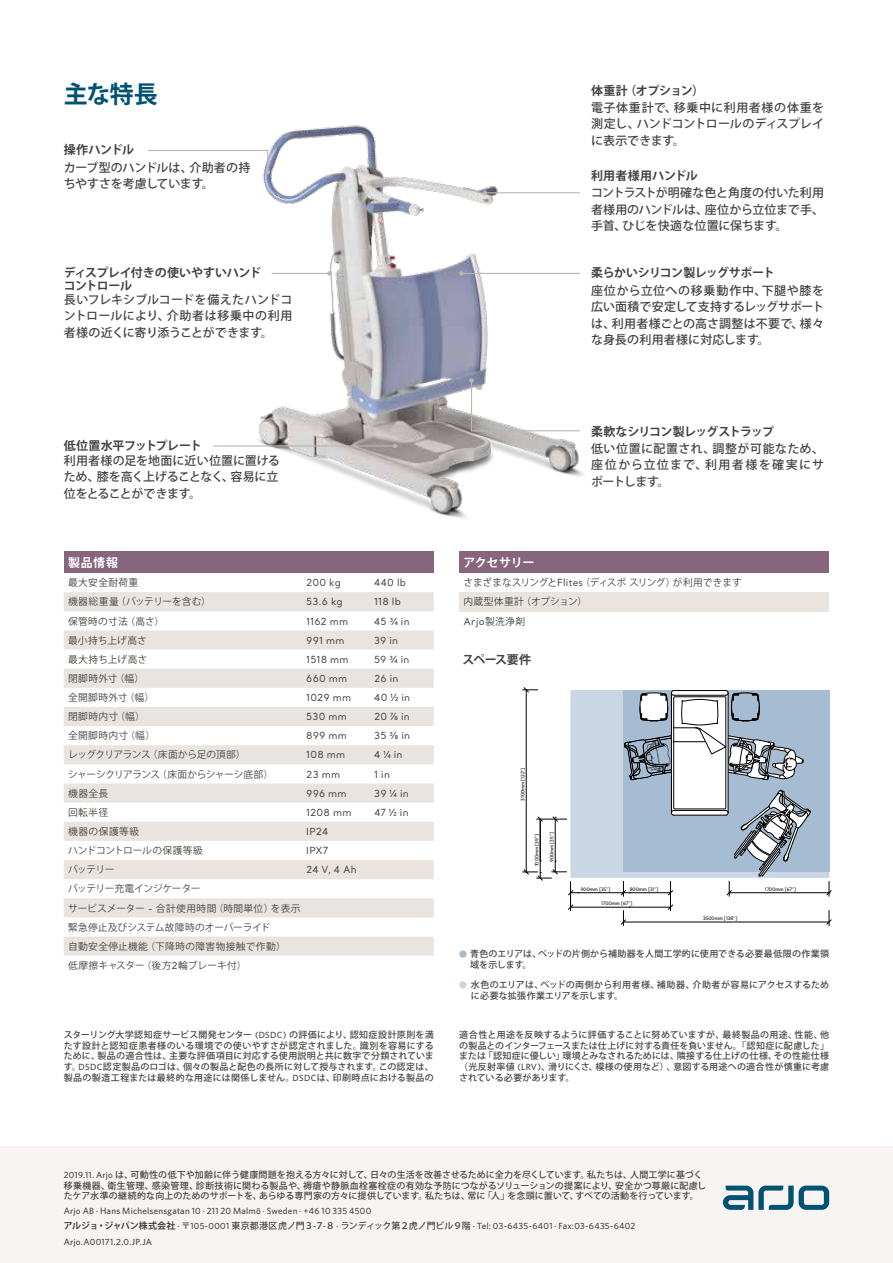
<style>
.page{position:relative;width:893px;height:1263px;background:#fff}
.page>*{position:absolute;margin:0;border:0;box-sizing:border-box;transform-origin:0 0}
.t1{font:700 24px "Koz Go Pro";color:#005174}
.t2{font:500 12px/16.5px "Koz Go Pro";letter-spacing:.005em;color:#434341;text-align:justify}
.t3{font:700 12px/13.5px "Koz Go Pro";letter-spacing:-.035em;color:#434341}
.t4{font:500 12px/16.5px "Koz Go Pro";letter-spacing:-.015em;color:#434341}
.t5{font:700 12px "Koz Go Pro";letter-spacing:-.06em;color:#434341}
.t6{font:700 12px "Koz Go Pro";letter-spacing:.01em;color:#fff}
.t7{font:700 12px "Koz Go Pro";letter-spacing:.005em;color:#434341}
.t8{font:9.75px/19.2px "Koz Go Pro";letter-spacing:.005em;color:#434341}
.t9{font:9.75px "Santral";letter-spacing:.02em;color:#434341}
.t10{font:9.75px "Koz Go Pro";letter-spacing:-.045em;color:#434341}
.t11{font:9.75px "Koz Go Pro";letter-spacing:.03em;color:#434341}
.t12{font:9.75px "Koz Go Pro";letter-spacing:.035em;color:#434341}
.t13{font:9.75px "Koz Go Pro";letter-spacing:.045em;color:#434341}
.t14{font:500 9px/10.8px "Koz Go Pro";letter-spacing:.015em;color:#434341}
.t15{font:500 9px/14.7px "Whitney";letter-spacing:.03em;color:#434341}
.t16{font:500 5.1px "Whitney";color:#000}
.t17{font:4.8px "Santral";color:#000}
.s1{font-family:"Santral"}
.s2{font-family:"Koz Go Pro"}
.s3{font-family:"Whitney"}
.s4{font-family:"Koz Go Pro";font-weight:700}
</style>
<div class="page">
<div style="left:0;top:1146px;width:893px;height:117px;background:#f7f4f3"></div>
<img style="left:64px;top:125px;width:765px;height:427px">
<svg style="left:723px;top:1185px;width:106px;height:25px"></svg>
<div style="left:459px;top:552px;width:370px;height:21px;background:#87657d"></div>
<svg style="left:459px;top:611px;width:370px;height:1px"></svg>
<div style="left:459px;top:592px;width:370px;height:19px;background:#eae4e0"></div>
<div style="left:64px;top:552px;width:370px;height:21px;background:#87657d"></div>
<svg style="left:64px;top:592px;width:370px;height:364px"></svg>
<svg style="left:64px;top:630px;width:370px;height:173px;fill:#eae4e0"></svg>
<svg style="left:147px;top:149px;width:123px;height:25px"></svg>
<hr style="left:485px;top:192px;width:95px;height:1px;background:#bfb4ae">
<svg style="left:483px;top:191px;width:4px;height:4px"></svg>
<svg style="left:469px;top:378px;width:112px;height:54px"></svg>
<hr style="left:214px;top:445px;width:181px;height:1px;background:#bfb4ae">
<svg style="left:393px;top:444px;width:4px;height:4px"></svg>
<hr style="left:272px;top:273px;width:57px;height:1px;background:#bfb4ae">
<svg style="left:327px;top:271px;width:5px;height:5px"></svg>
<hr style="left:461px;top:273px;width:119px;height:1px;background:#bfb4ae">
<svg style="left:459px;top:271px;width:5px;height:5px"></svg>
<div style="left:459px;top:950px;width:8px;height:8px;background:#a7bcc9;border-radius:50%"></div>
<div style="left:459px;top:981px;width:8px;height:8px;background:#cbd6de;border-radius:50%"></div>
<div style="left:570px;top:690px;width:259px;height:188px;background:#c9d6e3"></div>
<div style="left:623px;top:690px;width:206px;height:182px;background:#a6bcd2"></div>
<hr style="left:555px;top:819px;width:1px;height:53px;background:#000">
<hr style="left:540px;top:819px;width:1px;height:59px;background:#000">
<hr style="left:537px;top:819px;width:30px;height:1px;background:#000">
<svg style="left:538px;top:817px;width:5px;height:4px"></svg>
<hr style="left:540px;top:819px;width:1px;height:42px;background:#000">
<hr style="left:526px;top:690px;width:1px;height:182px;background:#000">
<svg style="left:523px;top:687px;width:15px;height:5px"></svg>
<svg style="left:523px;top:869px;width:44px;height:11px"></svg>
<svg style="left:553px;top:817px;width:5px;height:4px"></svg>
<hr style="left:570px;top:881px;width:1px;height:30px;background:#000">
<hr style="left:571px;top:907px;width:99px;height:1px;background:#000">
<svg style="left:568px;top:905px;width:5px;height:4px"></svg>
<hr style="left:624px;top:922px;width:205px;height:1px;background:#000">
<svg style="left:827px;top:910px;width:4px;height:15px"></svg>
<hr style="left:729px;top:892px;width:100px;height:1px;background:#000">
<hr style="left:571px;top:892px;width:100px;height:1px;background:#000">
<svg style="left:827px;top:881px;width:4px;height:15px"></svg>
<svg style="left:568px;top:890px;width:11px;height:5px"></svg>
<svg style="left:621px;top:690px;width:189px;height:235px"></svg>
<h1 class="t1" style="left:64px;top:79px;width:95px">主な特長</h1>
<h2 class="t3" style="left:64px;top:144px;width:72px">操作ハンドル</h2>
<h2 class="t4" style="left:64px;top:160px;width:188px">カーブ型のハンドルは、介助者の持ちやすさを考慮しています。</h2>
<h2 class="t3" style="left:64px;top:266px;width:199px">ディスプレイ付きの使いやすいハンドコントロール</h2>
<h2 class="t2" style="left:64px;top:292px;width:230px">長いフレキシブルコードを備えたハンドコントロールにより、介助者は移乗中の利用者様の近くに寄り添うことができます。</h2>
<h2 class="t3" style="left:64px;top:440px;width:139px">低位置水平フットプレート</h2>
<h2 class="t2" style="left:64px;top:453px;width:218px">利用者様の足を地面に近い位置に置けるため、膝を高く上げることなく、容易に立位をとることができます。</h2>
<h2 class="t6" style="left:68px;top:555px;width:52px">製品情報</h2>
<p class="t12" style="left:68px;top:576px;width:72px">最大安全耐荷重</p>
<p class="t9" style="left:306px;top:576px;width:36px">200 kg</p>
<p class="t9" style="left:374px;top:576px;width:33px">440 lb</p>
<p class="t8" style="left:68px;top:592px;width:144px">機器総重量（バッテリーを含む）</p>
<p class="t9" style="left:306px;top:595px;width:38px">53.6 kg</p>
<p class="t9" style="left:374px;top:595px;width:28px">118 lb</p>
<p class="t11" style="left:68px;top:615px;width:98px">保管時の寸法（高さ）</p>
<p class="t9" style="left:306px;top:615px;width:43px">1162 mm</p>
<p class="t9" style="left:374px;top:615px;width:37px">45 ¾ in</p>
<p class="t8" style="left:68px;top:631px;width:80px">最小持ち上げ高さ</p>
<p class="t9" style="left:306px;top:634px;width:40px">991 mm</p>
<p class="t9" style="left:374px;top:634px;width:25px">39 in</p>
<p class="t8" style="left:68px;top:650px;width:81px">最大持ち上げ高さ</p>
<p class="t9" style="left:306px;top:653px;width:44px">1518 mm</p>
<p class="t9" style="left:374px;top:653px;width:37px">59 ¾ in</p>
<p class="t8" style="left:68px;top:669px;width:78px">閉脚時外寸（幅）</p>
<p class="t9" style="left:306px;top:672px;width:42px">660 mm</p>
<p class="t9" style="left:374px;top:672px;width:26px">26 in</p>
<p class="t8" style="left:68px;top:688px;width:88px">全開脚時外寸（幅）</p>
<p class="t9" style="left:306px;top:691px;width:46px">1029 mm</p>
<p class="t9" style="left:374px;top:691px;width:37px">40 ½ in</p>
<p class="t8" style="left:68px;top:707px;width:78px">閉脚時内寸（幅）</p>
<p class="t9" style="left:306px;top:710px;width:42px">530 mm</p>
<p class="t9" style="left:374px;top:710px;width:37px">20 ⅞ in</p>
<p class="t8" style="left:68px;top:726px;width:88px">全開脚時内寸（幅）</p>
<p class="t9" style="left:306px;top:729px;width:42px">899 mm</p>
<p class="t9" style="left:374px;top:729px;width:37px">35 ⅜ in</p>
<p class="t10" style="left:68px;top:748px;width:179px">レッグクリアランス（床面から足の頂部）</p>
<p class="t9" style="left:306px;top:749px;width:40px">108 mm</p>
<p class="t9" style="left:374px;top:749px;width:30px">4 ¼ in</p>
<p class="t10" style="left:68px;top:768px;width:207px">シャーシクリアランス（床面からシャーシ底部）</p>
<p class="t9" style="left:306px;top:768px;width:35px">23 mm</p>
<p class="t9" style="left:374px;top:768px;width:17px">1 in</p>
<p class="t8" style="left:68px;top:784px;width:42px">機器全長</p>
<p class="t9" style="left:306px;top:787px;width:42px">996 mm</p>
<p class="t9" style="left:374px;top:787px;width:36px">39 ¼ in</p>
<p class="t8" style="left:68px;top:803px;width:41px">回転半径</p>
<p class="t9" style="left:306px;top:806px;width:47px">1208 mm</p>
<p class="t9" style="left:374px;top:806px;width:36px">47 ½ in</p>
<p class="t13" style="left:68px;top:825px;width:73px">機器の保護等級</p>
<p class="t9" style="left:306px;top:825px;width:24px">IP24</p>
<p class="t8" style="left:68px;top:841px;width:136px">ハンドコントロールの保護等級</p>
<p class="t9" style="left:306px;top:844px;width:24px">IPX7</p>
<p class="t8" style="left:68px;top:860px;width:48px">バッテリー</p>
<p class="t9" style="left:306px;top:863px;width:52px">24 V, 4 Ah</p>
<p class="t8" style="left:68px;top:879px;width:234px">バッテリー充電インジケーター<br>サービスメーター <span class="s1">-</span> 合計使用時間（時間単位）を表示緊急停止及びシステム故障時のオーバーライド<br>自動安全停止機能（下降時の障害物接触で作動）<br>低摩擦キャスター（後方<span class="s1">2</span>輪ブレーキ付）</p>
<p class="t17" style="left:314px;top:619px;width:23px">Number:</p>
<p class="t17" style="left:343px;top:619px;width:8px">1.4</p>
<h2 class="t3" style="left:591px;top:84px;width:114px">体重計（オプション）</h2>
<h2 class="t2" style="left:591px;top:100px;width:235px">電子体重計で、移乗中に利用者様の体重を測定し、ハンドコントロールのディスプレイに表示できます。</h2>
<h2 class="t7" style="left:591px;top:168px;width:108px">利用者様用ハンドル</h2>
<h2 class="t2" style="left:591px;top:185px;width:235px">コントラストが明確な色と角度の付いた利用者様用のハンドルは、座位から立位まで手、手首、ひじを快適な位置に保ちます。</h2>
<h2 class="t3" style="left:591px;top:267px;width:185px">柔らかいシリコン製レッグサポート</h2>
<h2 class="t2" style="left:591px;top:283px;width:235px">座位から立位への移乗動作中、下腿や膝を広い面積で安定して支持するレッグサポートは、利用者様ごとの高さ調整は不要で、様々な身長の利用者様に対応します。</h2>
<h2 class="t5" style="left:591px;top:423px;width:185px">柔軟なシリコン製レッグストラップ</h2>
<h2 class="t2" style="left:591px;top:441px;width:235px">低い位置に配置され、調整が可能なため、座位から立位まで、利用者様を確実にサポートします。</h2>
<h2 class="t6" style="left:463px;top:555px;width:72px">アクセサリー</h2>
<p class="t8" style="left:463px;top:573px;width:280px">さまざまなスリングと<span class="s1">Flites</span>（ディスポスリング）が利用できます内蔵型体重計（オプション）</p>
<p class="t9" style="left:463px;top:615px;width:63px">Arjo<span class="s2">製洗浄剤</span></p>
<h2 class="t3" style="left:462px;top:653px;width:70px">スペース要件</h2>
<p class="t16" style="left:519px;top:801px;width:35px;rotate:-90deg">3100mm [122"]</p>
<p class="t16" style="left:533px;top:866px;width:34px;rotate:-90deg">1000mm [39"]</p>
<p class="t16" style="left:548px;top:862px;width:31px;rotate:-90deg">900mm [35"]</p>
<p class="t16" style="left:581px;top:886px;width:31px">900mm [35"]</p>
<p class="t16" style="left:630px;top:886px;width:30px">800mm [31"]</p>
<p class="t16" style="left:765px;top:886px;width:33px">1700mm [67"]</p>
<p class="t16" style="left:601px;top:900px;width:33px">1700mm [67"]</p>
<p class="t16" style="left:703px;top:915px;width:36px">3500mm [138"]</p>
<p class="t14" style="left:470px;top:949px;width:361px">青色のエリアは、ベッドの片側から補助器を人間工学的に使用できる必要最低限の作業領域を示します。</p>
<p class="t14" style="left:471px;top:979px;width:360px">水色のエリアは、ベッドの両側から利用者様、補助器、介助者が容易にアクセスするために必要な拡張作業エリアを示します。</p>
<p class="t14" style="left:64px;top:1029px;width:371px;text-align:justify">スターリング大学認知症サービス開発センター <span class="s3">(DSDC)</span> の評価により、認知症設計原則を満たす設計と認知症患者様のいる環境での使いやすさが認定されました。識別を容易にするために、製品の適合性は、主要な評価項目に対応する使用説明と共に数字で分類されています。<span class="s3">DSDC</span>認定製品のロゴは、個々の製品と配色の長所に対して授与されます。この認定は、製品の製造工程または最終的な用途には関係しません。<span class="s3">DSDC</span>は、印刷時点における製品の</p>
<p class="t14" style="left:459px;top:1029px;width:371px;text-align:justify">適合性と用途を反映するように評価することに努めていますが、最終製品の用途、性能、他の製品とのインターフェースまたは仕上げに対する責任を負いません。「認知症に配慮した」または「認知症に優しい」環境とみなされるためには、隣接する仕上げの仕様、その性能仕様（光反射率値 <span class="s3">(LRV)</span>、滑りにくさ、模様の使用など）、意図する用途への適合性が慎重に考慮されている必要があります。</p>
<p class="t14" style="left:64px;top:1170px;width:644px"><span class="s3">2019.11. Arjo</span> は、可動性の低下や加齢に伴う健康問題を抱える方々に対して、日々の生活を改善させるために全力を尽くしています。私たちは、人間工学に基づく移乗機器、衛生管理、感染管理、診断技術に関わる製品や、褥瘡や静脈血栓塞栓症の有効な予防につながるソリューションの提案により、安全かつ尊厳に配慮したケア水準の継続的な向上のためのサポートを、あらゆる専門家の方々に提供しています。私たちは、常に「人」を念頭に置いて、すべての活動を行っています。</p>
<p class="t15" style="left:64px;top:1203px;width:573px">Arjo AB · Hans Michelsensgatan 10 · 211 20 Malmö · Sweden · +46 10 335 4500<br><span class="s4">アルジョ・ジャパン株式会社</span> · <span class="s2">〒</span>105-0001 <span class="s2">東京都港区虎ノ門３</span>-<span class="s2">７</span>-<span class="s2">８</span> · <span class="s2">ランディック第２虎ノ門ビル９階</span> · Tel: 03-6435-6401 · Fax:03-6435-6402</p>
<p class="t15" style="left:64px;top:1234px;width:90px">Arjo.A00171.2.0.JP.JA</p>
</div>
